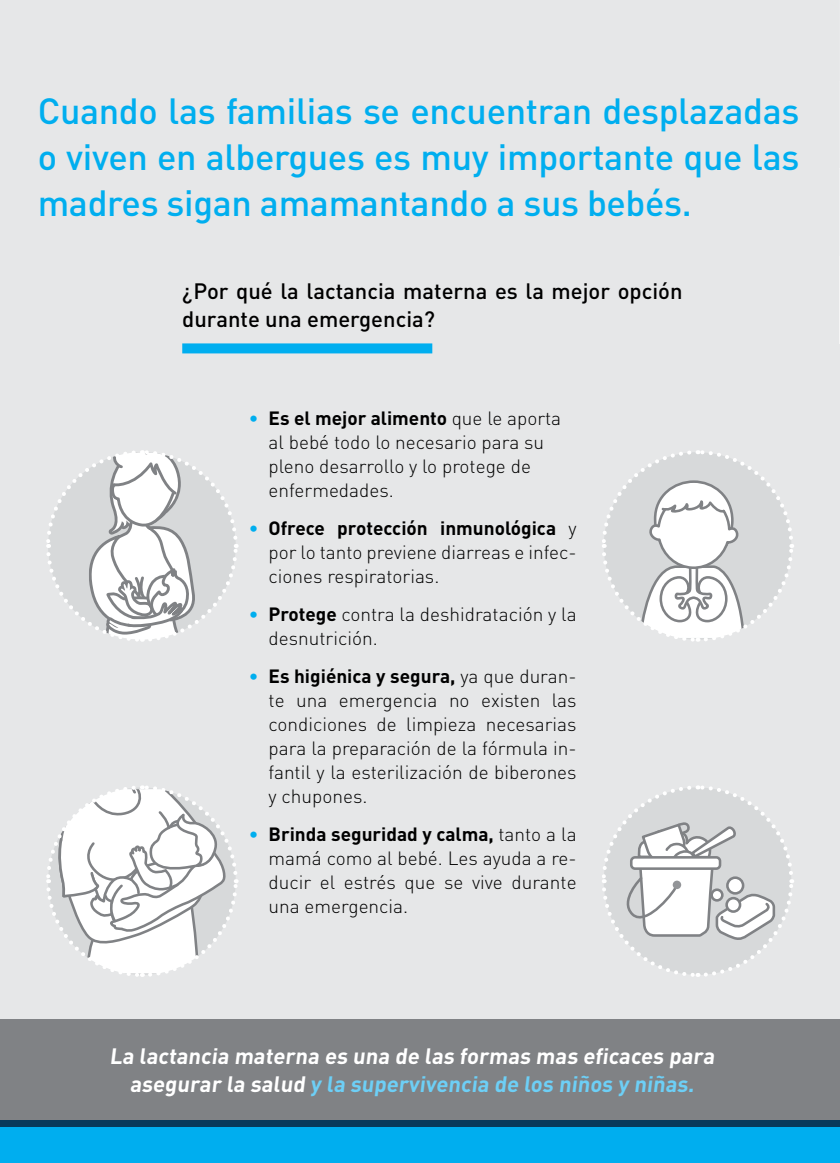
<style>
.page{position:relative;width:840px;height:1163px;background:#fff}
.page>*{position:absolute;margin:0;border:0;box-sizing:border-box;transform-origin:0 0}
.t1{font:500 36px/46px "DIN Pro";letter-spacing:-.01em;color:#00aeef;text-align:justify}
.t2{font:700 22px/28px "DIN Pro";color:#fff;text-align:center}
.Bold{font:500 22px/28px "DIN Pro";color:#000}
.t3{font:300 19px/24px "DIN Pro";color:#000;text-align:justify}
.s1{color:#00aeef}
.s2{font-weight:700}
.s3{color:#6dcff6}
</style>
<div class="page">
<div style="left:0;top:1126px;width:839px;height:36px;background:#00aeef"></div>
<div style="left:0;top:0;width:839px;height:1119px;background:#e6e7e8"></div>
<div style="left:0;top:1119px;width:839px;height:7px;background:#083a5b"></div>
<div style="left:182px;top:343px;width:250px;height:10px;background:#00aeef"></div>
<div style="left:0;top:1018px;width:839px;height:101px;background:#808285"></div>
<svg style="left:602px;top:785px;width:192px;height:192px"></svg>
<svg style="left:602px;top:450px;width:192px;height:192px"></svg>
<svg style="left:46px;top:785px;width:193px;height:192px"></svg>
<svg style="left:46px;top:450px;width:193px;height:192px"></svg>
<p class="t1" style="left:38px;top:87px;width:762px">Cuando las familias se encuentran desplazadas o viven en albergues es muy importante que las madres sigan amamantando a sus bebés.</p>
<p class="Bold" style="left:182px;top:276px;width:501px">¿Por qué la lactancia materna es la mejor opción durante una emergencia?</p>
<p class="t3" style="left:268px;top:405px;width:294px;text-align:left;text-indent:-20px"><span class="s1">•</span> <span class="s2">Es el mejor alimento</span> que le aporta al bebé todo lo necesario para su pleno desarrollo y lo protege de enfermedades.</p>
<p class="t3" style="left:268px;top:515px;width:309px;text-indent:-20px"><span class="s1">•</span> <span class="s2">Ofrece protección inmunológica</span> y por lo tanto previene diarreas e infec&shy;ciones respiratorias.</p>
<p class="t3" style="left:268px;top:601px;width:309px;text-indent:-20px"><span class="s1">•</span> <span class="s2">Protege</span> contra la deshidratación y la desnutrición.</p>
<p class="t3" style="left:268px;top:663px;width:309px;text-indent:-20px"><span class="s1">•</span> <span class="s2">Es higiénica y segura,</span> ya que duran&shy;te una emergencia no existen las condiciones de limpieza necesarias para la preparación de la fórmula in&shy;fantil y la esterilización de biberones y chupones.</p>
<p class="t3" style="left:268px;top:821px;width:309px;text-indent:-20px"><span class="s1">•</span> <span class="s2">Brinda seguridad y calma,</span> tanto a la mamá como al bebé. Les ayuda a re&shy;ducir el estrés que se vive durante una emergencia.</p>
<p class="t2" style="left:109px;top:1040px;width:609px">La lactancia materna es una de las formas mas eficaces para asegurar la salud <span class="s3">y la supervivencia de los niños y niñas.</span></p>
</div>
